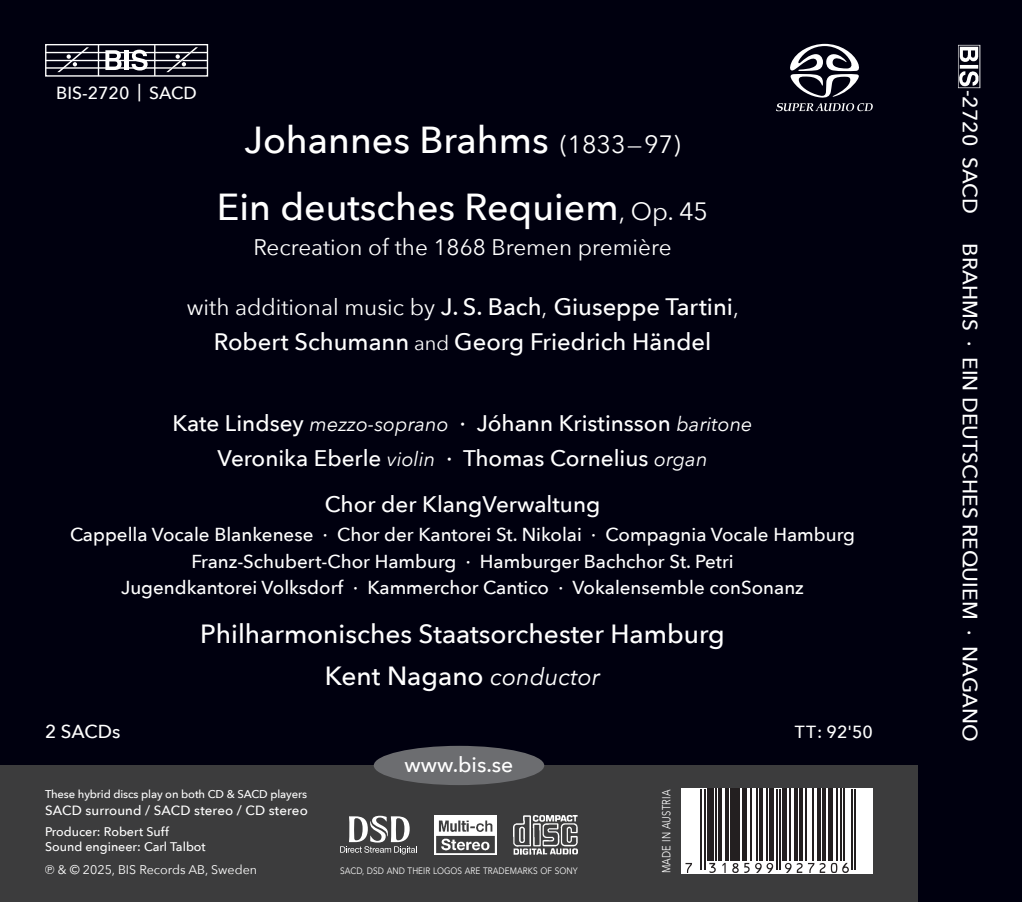
<style>
.page{position:relative;width:1022px;height:902px;background:#fff}
.page>*{position:absolute;margin:0;border:0;box-sizing:border-box;transform-origin:0 0}
.t1{font:500 37.5px "Avenir Next";color:#fff}
.t2{font:500 26.25px "Avenir Next";color:#fff}
.t3{font:500 23.75px "Avenir Next";color:#fff}
.t4{font:500 22.5px/35px "Avenir Next";color:#fff;text-align:center}
.t5{font:22.5px "Avenir Next";color:#fff}
.t6{font:500 21px "Avenir Next";color:#fff}
.t7{font:500 20.75px "Avenir Next";letter-spacing:.005em;color:#fff}
.t8{font:500 18.75px/26.2px "Avenir Next";color:#fff;text-align:center}
.t9{font:500 17.5px "Avenir Next";color:#fff}
.t10{font:500 13.25px "Avenir Next";letter-spacing:.01em;color:#fff}
.t11{font:500 12.5px/15.2px "Avenir Next";color:#fff}
.t12{font:12.5px "Avenir Next";color:#fff}
.t13{font:11.75px "Avenir Next";letter-spacing:.03em;color:#fff;scale:.8 1}
.t14{font:500 11.25px "Avenir Next";letter-spacing:-.01em;color:#fff}
.t15{font:11.25px "Gramfont";color:#fff}
.t16{font:9.25px "Avenir Next";letter-spacing:.005em;color:#fff;scale:.89 1}
.s1{font-weight:400;font-size:25px}
.s2{font-weight:500;font-size:23.75px}
.s3{font-weight:400;font-size:20px}
.s4{font-weight:400;font-style:italic;font-size:20px}
.s5{font-weight:400;font-style:italic;font-size:23.75px}
</style>
<div class="page">
<div style="left:0;top:0;width:918px;height:901px;background:#00000f"></div>
<svg style="left:47px;top:46px;width:159px;height:29px"></svg>
<hr style="left:45px;top:52px;width:162px;height:1px;background:#fff">
<hr style="left:45px;top:60px;width:162px;height:1px;background:#fff">
<hr style="left:46px;top:67px;width:161px;height:2px;background:#fff">
<hr style="left:154px;top:45px;width:1px;height:31px;background:#fff">
<hr style="left:98px;top:45px;width:1px;height:31px;background:#fff">
<div style="left:45px;top:44px;width:163px;height:33px;border:1px solid #fff"></div>
<svg style="left:57px;top:47px;width:32px;height:25px"></svg>
<svg style="left:166px;top:47px;width:32px;height:25px"></svg>
<svg style="left:105px;top:50px;width:16px;height:20px"></svg>
<hr style="left:125px;top:50px;width:4px;height:20px;background:#fff">
<svg style="left:132px;top:50px;width:16px;height:20px"></svg>
<svg style="left:776px;top:44px;width:96px;height:67px"></svg>
<div style="left:0;top:765px;width:918px;height:136px;background:#3c3c3d"></div>
<div style="left:681px;top:788px;width:191px;height:85px;background:#fff"></div>
<svg style="left:687px;top:788px;width:169px;height:85px"></svg>
<hr style="left:700px;top:788px;width:2px;height:81px;background:#231f20">
<hr style="left:703px;top:788px;width:2px;height:81px;background:#231f20">
<div style="left:707px;top:788px;width:6px;height:72px;background:#231f20"></div>
<hr style="left:715px;top:788px;width:2px;height:72px;background:#231f20">
<hr style="left:718px;top:788px;width:4px;height:72px;background:#231f20">
<hr style="left:725px;top:788px;width:3px;height:72px;background:#231f20">
<hr style="left:730px;top:788px;width:3px;height:72px;background:#231f20">
<div style="left:734px;top:788px;width:6px;height:72px;background:#231f20"></div>
<div style="left:741px;top:788px;width:5px;height:72px;background:#231f20"></div>
<hr style="left:749px;top:788px;width:2px;height:72px;background:#231f20">
<hr style="left:756px;top:788px;width:2px;height:72px;background:#231f20">
<hr style="left:759px;top:788px;width:3px;height:72px;background:#231f20">
<hr style="left:766px;top:788px;width:1px;height:72px;background:#231f20">
<div style="left:769px;top:788px;width:5px;height:72px;background:#231f20"></div>
<hr style="left:776px;top:788px;width:1px;height:81px;background:#231f20">
<hr style="left:779px;top:788px;width:1px;height:81px;background:#231f20">
<div style="left:782px;top:788px;width:5px;height:72px;background:#231f20"></div>
<hr style="left:789px;top:788px;width:1px;height:72px;background:#231f20">
<hr style="left:794px;top:788px;width:3px;height:72px;background:#231f20">
<svg style="left:798px;top:788px;width:4px;height:72px"></svg>
<hr style="left:805px;top:788px;width:2px;height:72px;background:#231f20">
<hr style="left:812px;top:788px;width:1px;height:72px;background:#231f20">
<svg style="left:816px;top:788px;width:4px;height:72px"></svg>
<svg style="left:821px;top:788px;width:4px;height:72px"></svg>
<div style="left:828px;top:788px;width:5px;height:72px;background:#231f20"></div>
<hr style="left:836px;top:788px;width:2px;height:72px;background:#231f20">
<hr style="left:839px;top:788px;width:2px;height:72px;background:#231f20">
<hr style="left:843px;top:788px;width:1px;height:72px;background:#231f20">
<hr style="left:851px;top:788px;width:1px;height:81px;background:#231f20">
<hr style="left:854px;top:788px;width:2px;height:81px;background:#231f20">
<svg style="left:685px;top:862px;width:7px;height:10px"></svg>
<svg style="left:709px;top:862px;width:6px;height:10px"></svg>
<svg style="left:722px;top:862px;width:3px;height:10px"></svg>
<svg style="left:732px;top:862px;width:6px;height:10px"></svg>
<svg style="left:744px;top:862px;width:5px;height:10px"></svg>
<svg style="left:755px;top:862px;width:18px;height:10px"></svg>
<svg style="left:785px;top:862px;width:17px;height:10px"></svg>
<svg style="left:808px;top:862px;width:40px;height:10px"></svg>
<svg style="left:340px;top:815px;width:77px;height:39px"></svg>
<img style="left:434px;top:815px;width:62px;height:39px">
<img style="left:514px;top:815px;width:64px;height:39px">
<div style="left:374px;top:745px;width:170px;height:39px;background:#6c6d70;border-radius:50%"></div>
<div style="left:918px;top:5px;width:103px;height:896px;background:#00000f"></div>
<img style="left:958px;top:45px;width:22px;height:43px">
<p class="t9" style="left:56px;top:81px;width:142px">BIS-2720 | SACD</p>
<p class="t1" style="left:244px;top:115px;width:437px">Johannes Brahms <span class="s1">(1833—97)</span></p>
<p class="t1" style="left:217px;top:182px;width:492px">Ein deutsches Requiem<span class="s1">, Op. 45</span></p>
<p class="t5" style="left:253px;top:232px;width:419px">Recreation of the 1868 Bremen première</p>
<p class="t5" style="left:187px;top:292px;width:553px">with additional music by <span class="s2">J. S. Bach</span>, <span class="s2">Giuseppe Tartini</span>,</p>
<p class="t3" style="left:214px;top:326px;width:499px">Robert Schumann <span class="s3">and</span> Georg Friedrich Händel</p>
<p class="t4" style="left:172px;top:406px;width:581px">Kate Lindsey <span class="s4">mezzo-soprano</span> · Jóhann Kristinsson <span class="s4">baritone<br></span>Veronika Eberle <span class="s4">violin</span> · Thomas Cornelius <span class="s4">organ</span></p>
<p class="t4" style="left:325px;top:487px;width:277px">Chor der KlangVerwaltung</p>
<p class="t8" style="left:70px;top:522px;width:786px">Cappella Vocale Blankenese · Chor der Kantorei St. Nikolai · Compagnia Vocale Hamburg<br>Franz-Schubert-Chor Hamburg · Hamburger Bachchor St. Petri<br>Jugendkantorei Volksdorf · Kammerchor Cantico · Vokalensemble conSonanz</p>
<p class="t2" style="left:200px;top:616px;width:526px">Philharmonisches Staatsorchester Hamburg</p>
<p class="t2" style="left:325px;top:659px;width:276px">Kent Nagano <span class="s5">conductor</span></p>
<p class="t8" style="left:45px;top:718px;width:77px">2 SACDs</p>
<p class="t9" style="left:794px;top:720px;width:79px">TT: 92'50</p>
<p class="t14" style="left:45px;top:786px;width:263px">These hybrid discs play on both CD &amp; SACD players</p>
<p class="t10" style="left:45px;top:801px;width:264px">SACD surround / SACD stereo / CD stereo</p>
<p class="t6" style="left:404px;top:750px;width:110px">www.bis.se</p>
<p class="t11" style="left:45px;top:824px;width:162px">Producer: Robert Suff<br>Sound engineer: Carl Talbot</p>
<p class="t15" style="left:45px;top:862px;width:11px">9</p>
<p class="t12" style="left:58px;top:860px;width:201px">&amp; © 2025, BIS Records AB, Sweden</p>
<p class="t16" style="left:340px;top:864px;width:268px">SACD, DSD AND THEIR LOGOS ARE TRADEMARKS OF SONY</p>
<p class="t13" style="left:658px;top:873px;width:106px;rotate:-90deg">MADE IN AUSTRIA</p>
<p class="t7" style="left:983px;top:89px;width:126px;rotate:90deg">-2720 SACD</p>
<p class="t7" style="left:983px;top:243px;width:499px;rotate:90deg">BRAHMS · EIN DEUTSCHES REQUIEM · NAGANO</p>
</div>
